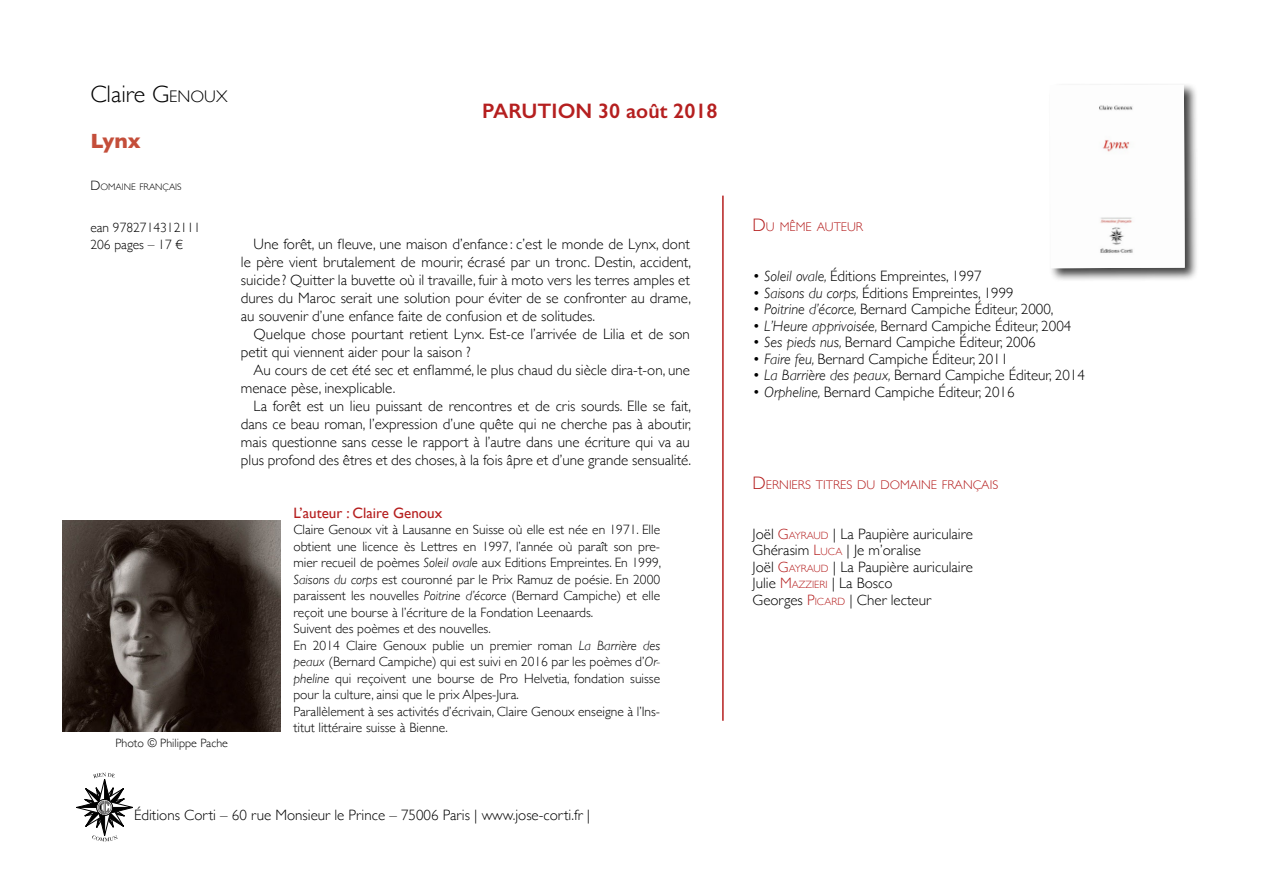
<style>
.page{position:relative;width:1263px;height:893px;background:#fff}
.page>*{position:absolute;margin:0;border:0;box-sizing:border-box;transform-origin:0 0}
.t1{font:300 24px "Gill Sans";color:#000}
.t2{font:600 21px "Gill Sans";color:#b51f1f}
.t3{font:700 21px "Gill Sans";color:#c44e3a}
.t4{font:300 15px/18px "Gill Sans";color:#000}
.t5{font:15px "Gill Sans";color:#b51f1f}
.t6{font:300 13.5px/16.5px "Gill Sans";color:#000}
.t7{font:300 12.6px "Gill Sans";color:#b51f1f}
.t8{font:300 12px "Gill Sans";color:#000}
.t9{font:300 9.45px "Gill Sans";color:#000}
.s1{font-style:inherit}
.s2{font-size:16.8px}
.s3{font-size:13.5px}
.s4{font-size:18px}
.s5{font-style:italic}
.s6{color:#b51f1f}
.s7{font-size:10.5px;color:#b51f1f}
</style>
<div class="page">
<div style="left:1047px;top:83px;width:152px;height:199px;background:#000;opacity:.75"></div>
<img style="left:1050px;top:85px;width:135px;height:183px">
<hr style="left:722px;top:196px;width:2px;height:525px;background:#b51f1f">
<img style="left:63px;top:520px;width:218px;height:212px">
<svg style="left:76px;top:773px;width:57px;height:68px"></svg>
<h1 class="t1" style="left:90px;top:75px;width:139px">Claire <span class="s1">G</span><span class="s2">ENOUX</span></h1>
<h2 class="t3" style="left:90px;top:124px;width:52px">Lynx</h2>
<p class="t9" style="left:90px;top:180px;width:93px"><span class="s3">D</span>OMAINE FRANÇAIS</p>
<p class="t6" style="left:90px;top:219px;width:112px">ean 9782714312111<br>206 pages – 17 €</p>
<p class="t7" style="left:752px;top:217px;width:112px"><span class="s4">D</span>U MÊME AUTEUR</p>
<p class="t4" style="left:752px;top:267px;width:231px"><span class="s5">• Soleil ovale,</span> Éditions Empreintes, 1997</p>
<p class="t4" style="left:752px;top:283px;width:263px"><span class="s5">• Saisons du corps,</span> Éditions Empreintes, 1999</p>
<p class="t4" style="left:752px;top:300px;width:302px"><span class="s5">• Poitrine d’écorce,</span> Bernard Campiche Éditeur, 2000,</p>
<p class="t4" style="left:752px;top:316px;width:320px"><span class="s5">• L’Heure apprivoisée,</span> Bernard Campiche Éditeur, 2004</p>
<p class="t4" style="left:752px;top:333px;width:285px"><span class="s5">• Ses pieds nus,</span> Bernard Campiche Éditeur, 2006</p>
<p class="t4" style="left:752px;top:349px;width:257px"><span class="s5">• Faire feu,</span> Bernard Campiche Éditeur, 2011</p>
<p class="t4" style="left:752px;top:366px;width:334px"><span class="s5">• La Barrière des peaux,</span> Bernard Campiche Éditeur, 2014</p>
<p class="t4" style="left:752px;top:382px;width:263px"><span class="s5">• Orpheline,</span> Bernard Campiche Éditeur, 2016</p>
<h2 class="t2" style="left:482px;top:99px;width:237px">PARUTION 30 août 2018</h2>
<p class="t4" style="left:241px;top:235px;width:452px;text-align:justify;text-indent:13px">Une forêt, un fleuve, une maison d’enfance : c’est le monde de Lynx, dont le père vient brutalement de mourir, écrasé par un tronc. Destin, accident, suicide ? Quitter la buvette où il travaille, fuir à moto vers les terres amples et dures du Maroc serait une solution pour éviter de se confronter au drame, au souvenir d’une enfance faite de confusion et de solitudes.</p>
<p class="t4" style="left:241px;top:325px;width:451px;text-indent:13px">Quelque chose pourtant retient Lynx. Est-ce l’arrivée de Lilia et de son petit qui viennent aider pour la saison ?</p>
<p class="t4" style="left:241px;top:361px;width:451px;text-indent:13px">Au cours de cet été sec et enflammé, le plus chaud du siècle dira-t-on, une menace pèse, inexplicable.</p>
<p class="t4" style="left:241px;top:397px;width:452px;text-align:justify;text-indent:13px">La forêt est un lieu puissant de rencontres et de cris sourds. Elle se fait, dans ce beau roman, l’expression d’une quête qui ne cherche pas à aboutir, mais questionne sans cesse le rapport à l’autre dans une écriture qui va au plus profond des êtres et des choses, à la fois âpre et d’une grande sensualité.</p>
<p class="t5" style="left:293px;top:504px;width:150px">L’auteur : Claire Genoux</p>
<p class="t6" style="left:293px;top:521px;width:369px">Claire Genoux vit à Lausanne en Suisse où elle est née en 1971. Elle obtient une licence ès Lettres en 1997, l’année où paraît son pre&shy;mier recueil de poèmes <span class="s5">Soleil ovale</span> aux Editions Empreintes. En 1999, <span class="s5">Saisons du corps</span> est couronné par le Prix Ramuz de poésie. En 2000 paraissent les nouvelles <span class="s5">Poitrine d’écorce</span> (Bernard Campiche) et elle reçoit une bourse à l’écriture de la Fondation Leenaards.<br>Suivent des poèmes et des nouvelles.<br>En 2014 Claire Genoux publie un premier roman <span class="s5">La Barrière des peaux</span> (Bernard Campiche) qui est suivi en 2016 par les poèmes d’<span class="s5">Or&shy;pheline</span> qui reçoivent une bourse de Pro Helvetia, fondation suisse pour la culture, ainsi que le prix Alpes-Jura.<br>Parallèlement à ses activités d’écrivain, Claire Genoux enseigne à l’Ins&shy;titut littéraire suisse à Bienne.</p>
<p class="t7" style="left:752px;top:475px;width:247px"><span class="s4">D</span>ERNIERS TITRES DU DOMAINE FRANÇAIS</p>
<p class="t4" style="left:752px;top:525px;width:222px;line-height:16.5px">Joël <span class="s6">G</span><span class="s7">AYRAUD</span> | La Paupière auriculaire<br>Ghérasim <span class="s6">L</span><span class="s7">UCA</span> | Je m’oralise<br>Joël <span class="s6">G</span><span class="s7">AYRAUD</span> | La Paupière auriculaire<br>Julie <span class="s6">M</span><span class="s7">AZZIERI</span> | La Bosco<br>Georges <span class="s6">P</span><span class="s7">ICARD</span> | Cher lecteur</p>
<p class="t8" style="left:115px;top:734px;width:114px">Photo © Philippe Pache</p>
<p class="t4" style="left:134px;top:805px;width:458px">Éditions Corti – 60 rue Monsieur le Prince – 75006 Paris | www.jose-corti.fr |</p>
</div>
